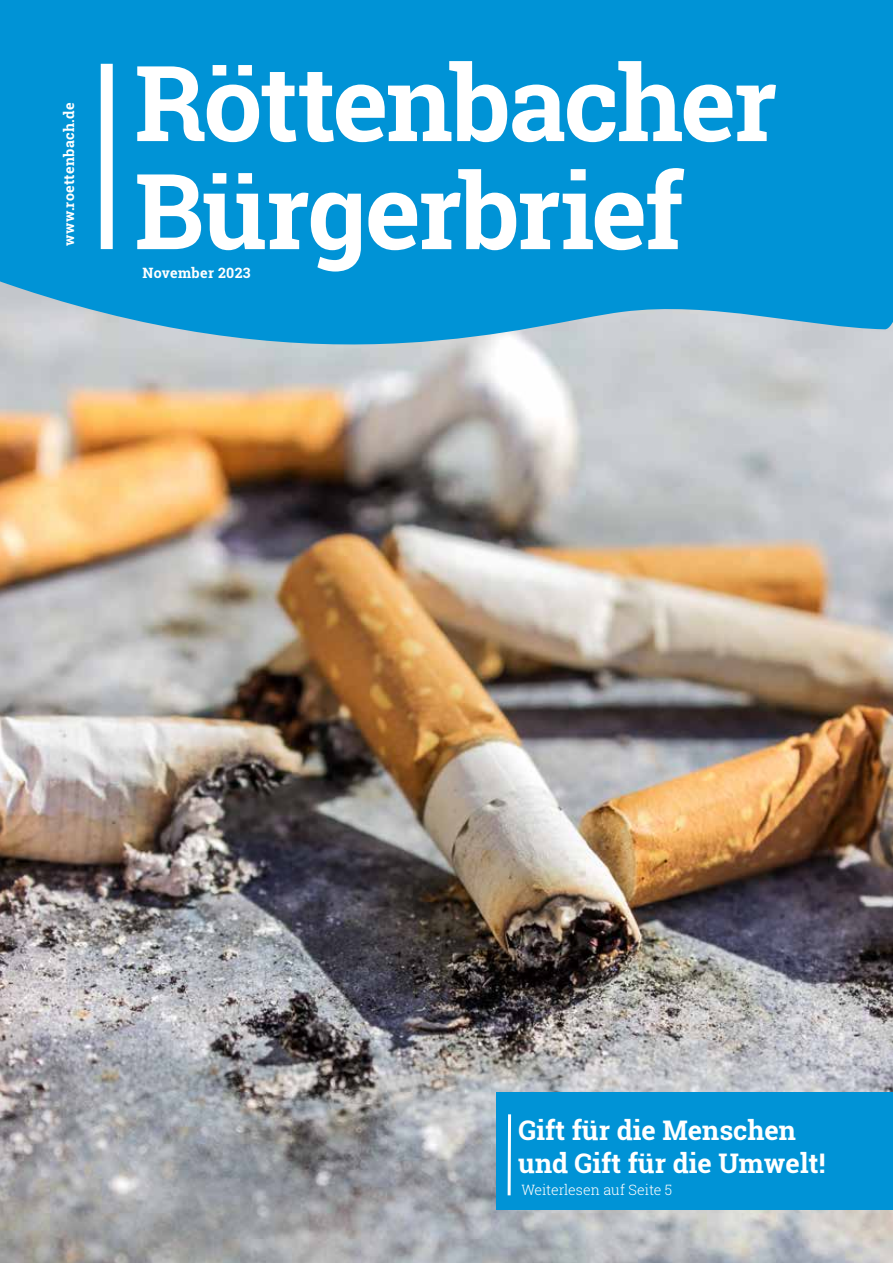
<style>
.page{position:relative;width:893px;height:1263px;background:#fff}
.page>*{position:absolute;margin:0;border:0;box-sizing:border-box;transform-origin:0 0}
.t1{font:700 105px "Roboto Slab";letter-spacing:-.025em;color:#fff}
.t2{font:700 27px/32.4px "Roboto Slab";color:#fff}
.t3{font:700 14.25px "Roboto Slab";letter-spacing:.02em;color:#fff}
.t4{font:300 14.25px "Roboto Slab";letter-spacing:-.005em;color:#fff}
</style>
<div class="page">
<img style="left:0;top:345px;width:893px;height:918px">
<div style="left:0;top:0;width:893px;height:345px;background:#0093d6"></div>
<div style="left:101px;top:64px;width:12px;height:185px;background:#fff"></div>
<div style="left:497px;top:1092px;width:396px;height:117px;background:#0093d6"></div>
<hr style="left:508px;top:1114px;width:3px;height:81px;background:#fff">
<p class="t3" style="left:59px;top:246px;width:144px;rotate:-90deg">www.roettenbach.de</p>
<h1 class="t1" style="left:134px;top:31px;width:644px">Röttenbacher</h1>
<h1 class="t1" style="left:134px;top:139px;width:550px">Bürgerbrief</h1>
<p class="t3" style="left:142px;top:263px;width:110px">November 2023</p>
<p class="t2" style="left:518px;top:1114px;width:309px">Gift für die Menschen und Gift für die Umwelt!</p>
<p class="t4" style="left:521px;top:1180px;width:152px">Weiterlesen auf Seite 5</p>
</div>
